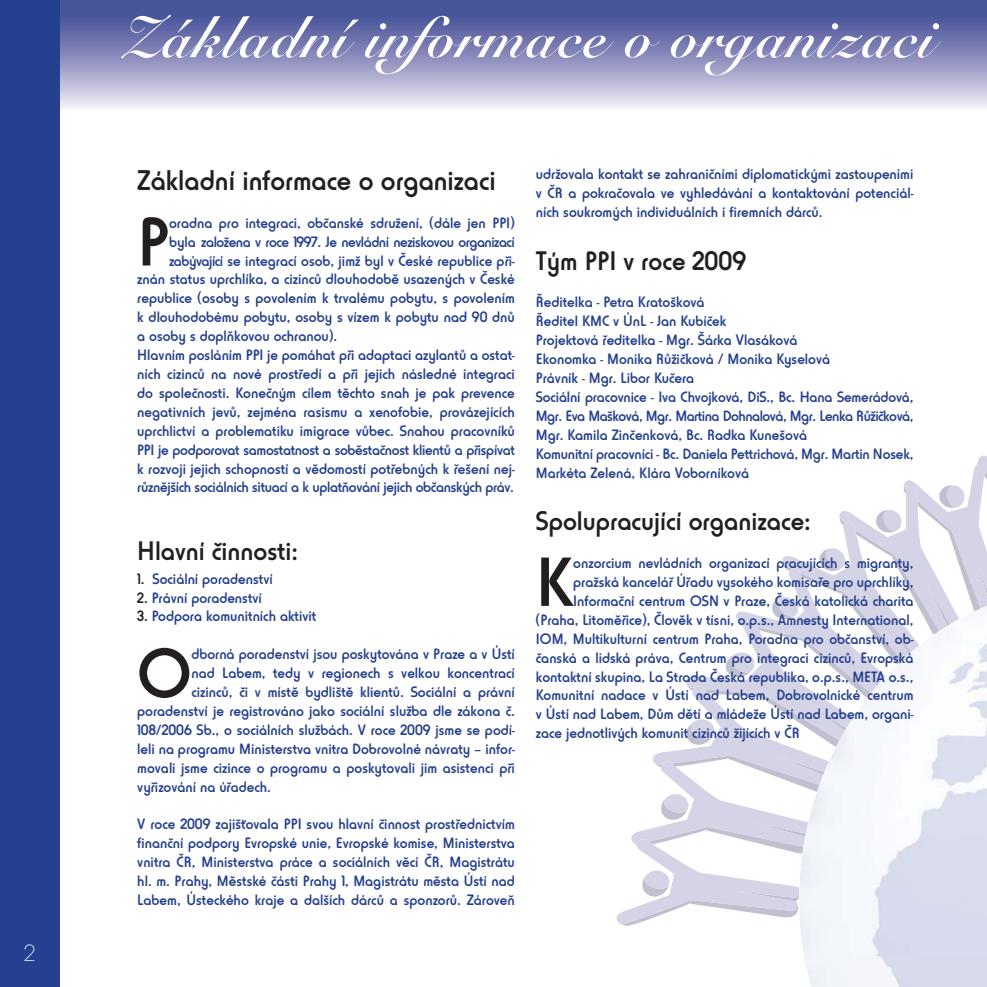
<style>
.page{position:relative;width:987px;height:987px;background:#fff}
.page>*{position:absolute;margin:0;border:0;box-sizing:border-box;transform-origin:0 0}
.t1{font:500 72.45px "Horatio DCE";color:#231f20}
.t2{font:700 61.25px "Snell BTCE";color:#fff}
.t3{font:500 29.75px "Horatio DCE";color:#231f20}
.t4{font:500 28px "Horatio DCE";color:#231f20}
.t5{font:24.5px "Horatio DCE Ligh";color:#fff}
.t6{font:500 15.75px/18.9px "Horatio DCE";color:#25408e;text-align:justify}
.t7{font:500 15.75px "Horatio DCE";letter-spacing:-.02em;color:#25408e}
.t8{font:500 15.75px "Horatio DCE";letter-spacing:-.03em;color:#25408e}
.s1{color:#231f20}
</style>
<div class="page">
<svg style="left:59px;top:0;width:927px;height:110px;background:#8d92bf"></svg>
<svg style="left:616px;top:455px;width:370px;height:470px"></svg>
<img style="left:852px;top:600px;width:134px;height:386px">
<img style="left:798px;top:715px;width:55px;height:271px">
<div style="left:0;top:0;width:59px;height:986px;background:#25408e"></div>
<h3 class="t5" style="left:24px;top:944px;width:13px">2</h3>
<h2 class="t2" style="left:118px;top:16px;width:817px">Základní informace o organizaci</h2>
<h3 class="t3" style="left:137px;top:170px;width:360px">Základní informace o organizaci</h3>
<h1 class="t1" style="left:137px;top:217px;width:33px">P</h1>
<p class="t6" style="left:169px;top:215px;width:347px">oradna pro integraci, občanské sdružení, (dále jen PPI)</p>
<p class="t8" style="left:169px;top:236px;width:347px">byla založena v roce 1997. Je nevládní neziskovou organizací</p>
<p class="t6" style="left:169px;top:253px;width:347px">zabývající se integrací osob, jimž byl v České republice při-</p>
<p class="t6" style="left:137px;top:271px;width:379px">znán status uprchlíka, a cizinců dlouhodobě usazených v České</p>
<p class="t6" style="left:137px;top:290px;width:379px">republice (osoby s povolením k trvalému pobytu, s povolením</p>
<p class="t6" style="left:137px;top:309px;width:379px">k dlouhodobému pobytu, osoby s vízem k pobytu nad 90 dnů</p>
<p class="t6" style="left:137px;top:328px;width:201px">a osoby s doplňkovou ochranou).</p>
<p class="t6" style="left:137px;top:347px;width:379px">Hlavním posláním PPI je pomáhat při adaptaci azylantů a ostat-</p>
<p class="t6" style="left:137px;top:366px;width:379px">ních cizinců na nové prostředí a při jejich následné integraci</p>
<p class="t6" style="left:137px;top:385px;width:379px">do společnosti. Konečným cílem těchto snah je pak prevence</p>
<p class="t6" style="left:137px;top:404px;width:379px">negativních jevů, zejména rasismu a xenofobie, provázejících</p>
<p class="t6" style="left:137px;top:423px;width:379px">uprchlictví a problematiku imigrace vůbec. Snahou pracovníků</p>
<p class="t7" style="left:137px;top:444px;width:379px">PPI je podporovat samostatnost a soběstačnost klientů a přispívat</p>
<p class="t6" style="left:137px;top:460px;width:379px">k rozvoji jejich schopností a vědomostí potřebných k řešení nej-</p>
<p class="t7" style="left:137px;top:482px;width:378px">různějších sociálních situací a k uplatňování jejich občanských práv.</p>
<h3 class="t4" style="left:137px;top:541px;width:162px">Hlavní činnosti:</h3>
<p class="t6" style="left:137px;top:570px;width:137px"><span class="s1">1.</span> Sociální poradenství</p>
<p class="t6" style="left:137px;top:589px;width:126px"><span class="s1">2.</span> Právní poradenství</p>
<p class="t6" style="left:137px;top:608px;width:180px"><span class="s1">3.</span> Podpora komunitních aktivit</p>
<h1 class="t1" style="left:137px;top:648px;width:56px">O</h1>
<p class="t6" style="left:191px;top:646px;width:325px">dborná poradenství jsou poskytována v Praze a v Ústí</p>
<p class="t6" style="left:191px;top:665px;width:325px">nad Labem, tedy v regionech s velkou koncentrací</p>
<p class="t6" style="left:191px;top:684px;width:325px">cizinců, či v místě bydliště klientů. Sociální a právní</p>
<p class="t6" style="left:137px;top:703px;width:379px">poradenství je registrováno jako sociální služba dle zákona č.</p>
<p class="t6" style="left:137px;top:722px;width:379px">108/2006 Sb., o sociálních službách. V roce 2009 jsme se podí-</p>
<p class="t6" style="left:137px;top:740px;width:379px">leli na programu Ministerstva vnitra Dobrovolné návraty – infor-</p>
<p class="t6" style="left:137px;top:759px;width:379px">movali jsme cizince o programu a poskytovali jim asistenci při</p>
<p class="t6" style="left:137px;top:778px;width:135px">vyřizování na úřadech.</p>
<p class="t6" style="left:137px;top:816px;width:379px">V roce 2009 zajištovala PPI svou hlavní činnost prostřednictvím finanční podpory Evropské unie, Evropské komise, Ministerstva vnitra ČR, Ministerstva práce a sociálních věcí ČR, Magistrátu hl. m. Prahy, Městské části Prahy 1, Magistrátu města Ústí nad Labem, Ústeckého kraje a dalších dárců a sponzorů. Zároveň</p>
<p class="t6" style="left:241px;top:816px;width:9px">´</p>
<p class="t6" style="left:536px;top:166px;width:379px">udržovala kontakt se zahraničními diplomatickými zastoupeními v ČR a pokračovala ve vyhledávání a kontaktování potenciál&shy;ních soukromých individuálních i firemních dárců.</p>
<h3 class="t4" style="left:536px;top:251px;width:212px">Tým PPI v roce 2009</h3>
<p class="t6" style="left:536px;top:294px;width:379px;text-align:left">Ředitelka - Petra Kratošková<br>Ředitel KMC v ÚnL - Jan Kubíček<br>Projektová ředitelka - Mgr. Šárka Vlasáková<br>Ekonomka - Monika Růžičková / Monika Kyselová<br>Právník - Mgr. Libor Kučera<br>Sociální pracovnice - Iva Chvojková, DiS., Bc. Hana Semerádová, Mgr. Eva Mašková, Mgr. Martina Dohnalová, Mgr. Lenka Růžičková, Mgr. Kamila Zinčenková, Bc. Radka Kunešová<br>Komunitní pracovníci - Bc. Daniela Pettrichová, Mgr. Martin Nosek, Markéta Zelená, Klára Voborníková</p>
<h3 class="t4" style="left:536px;top:511px;width:276px">Spolupracující organizace:</h3>
<h1 class="t1" style="left:536px;top:557px;width:39px">K</h1>
<p class="t6" style="left:573px;top:555px;width:341px">onzorcium nevládních organizací pracujících s migranty,</p>
<p class="t6" style="left:573px;top:574px;width:341px">pražská kancelář Úřadu vysokého komisaře pro uprchlíky,</p>
<p class="t6" style="left:573px;top:593px;width:341px">Informační centrum OSN v Praze, Česká katolická charita</p>
<p class="t6" style="left:536px;top:612px;width:379px">(Praha, Litoměřice), Člověk v tísni, o.p.s., Amnesty International,</p>
<p class="t6" style="left:536px;top:630px;width:379px">IOM, Multikulturní centrum Praha, Poradna pro občanství, ob-</p>
<p class="t6" style="left:536px;top:649px;width:379px">čanská a lidská práva, Centrum pro integraci cizinců, Evropská</p>
<p class="t6" style="left:536px;top:668px;width:379px">kontaktní skupina, La Strada Česká republika, o.p.s., META o.s.,</p>
<p class="t6" style="left:536px;top:687px;width:379px">Komunitní nadace v Ústí nad Labem, Dobrovolnické centrum</p>
<p class="t6" style="left:536px;top:706px;width:379px">v Ústí nad Labem, Dům dětí a mládeže Ústí nad Labem, organi-</p>
<p class="t6" style="left:536px;top:725px;width:265px">zace jednotlivých komunit cizinců žijících v ČR</p>
</div>
